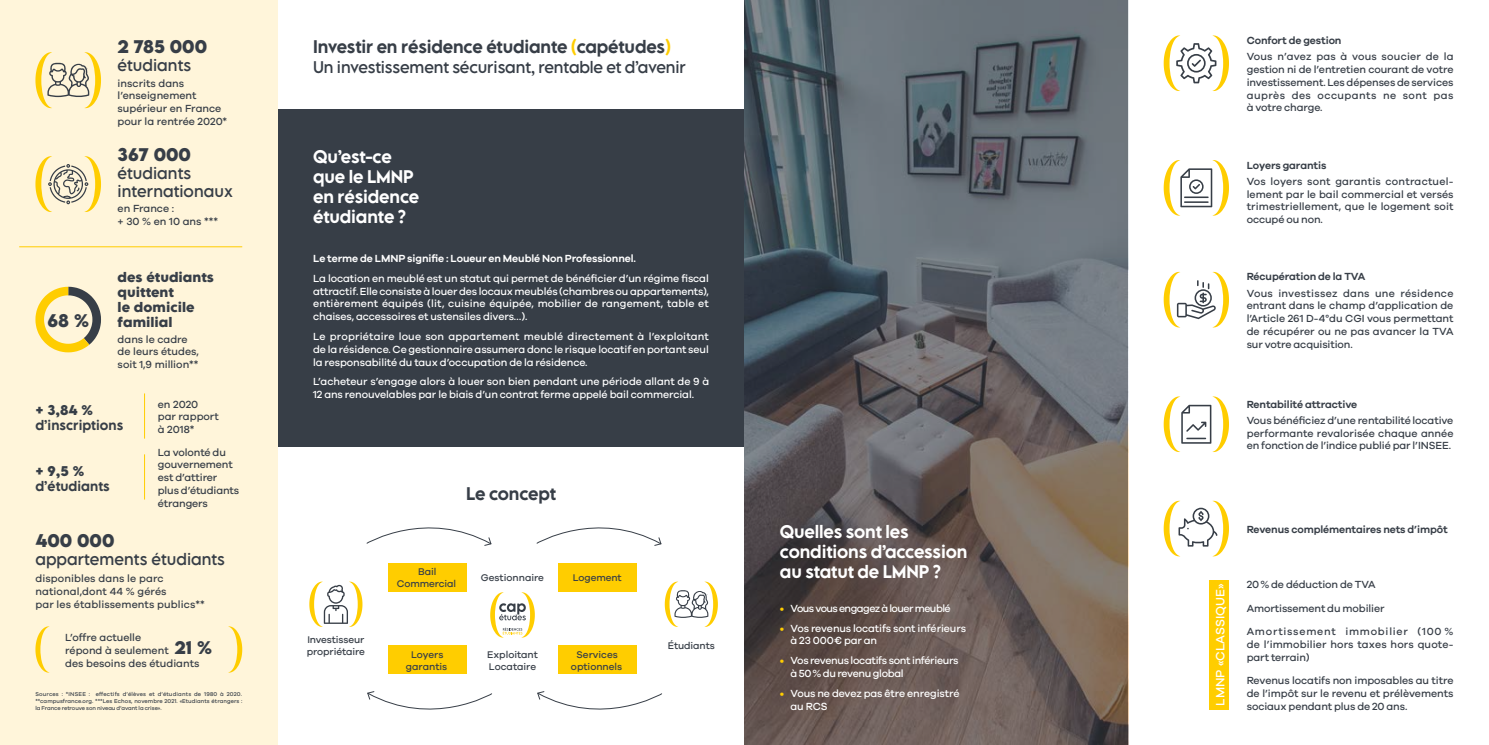
<style>
.page{position:relative;width:1489px;height:745px;background:#fff}
.page>*{position:absolute;margin:0;border:0;box-sizing:border-box;transform-origin:0 0}
.t1{font:500 16.25px/20px "LEMONMILK Pro FTR";letter-spacing:-.01em;color:#fff}
.t2{font:500 16.25px "LEMONMILK Pro FTR";letter-spacing:-.01em;color:#373e47}
.t3{font:700 16.25px "LEMONMILK Pro FTR";color:#373e47}
.t4{font:15px/18px "LEMONMILK Pro FTR";color:#373e47}
.t5{font:700 12.5px/15px "LEMONMILK Pro FTR";color:#373e47}
.t6{font:500 12.5px "LEMONMILK Pro FTR";color:#373e47}
.t7{font:500 12.5px "Galano Grotesque";color:#fff}
.t8{font:500 10.62px/12.8px "Galano Grotesque";color:#373e47}
.t9{font:500 10.62px/12.8px "Galano Grotesque";letter-spacing:-.01em;color:#fff}
.t10{font:600 10.62px "Galano Grotesque";letter-spacing:-.01em;color:#373e47}
.t11{font:600 10.62px "Galano Grotesque";letter-spacing:-.01em;color:#fff}
.t12{font:500 10.62px/12.8px "Galano Grotesque";letter-spacing:-.03em;color:#fff}
.t13{font:500 10.62px "Galano Grotesque";letter-spacing:-.05em;color:#fff}
.t14{font:500 10px/12px "Galano Grotesque";letter-spacing:-.01em;color:#373e47;text-align:center}
.t15{font:500 5.75px/6.9px "Galano Grotesque";letter-spacing:-.01em;color:#373e47;text-align:justify}
.s1{font-family:"LEMONMILK Pro FTR";font-weight:700;font-size:16.25px}
.s2{color:#ffcd00}
</style>
<div class="page">
<div style="left:278px;top:109px;width:466px;height:337px;background:#373e47"></div>
<div style="left:0;top:0;width:278px;height:744px;background:#fff5da"></div>
<svg style="left:35px;top:52px;width:66px;height:56px"></svg>
<svg style="left:35px;top:626px;width:15px;height:46px"></svg>
<svg style="left:228px;top:626px;width:14px;height:46px"></svg>
<svg style="left:35px;top:156px;width:66px;height:56px"></svg>
<hr style="left:144px;top:393px;width:1px;height:45px;background:#ffcd00">
<hr style="left:144px;top:454px;width:1px;height:45px;background:#ffcd00">
<hr style="left:19px;top:246px;width:223px;height:1px;background:#ffcd00">
<svg style="left:35px;top:286px;width:66px;height:66px"></svg>
<svg style="left:366px;top:527px;width:126px;height:19px"></svg>
<svg style="left:367px;top:691px;width:125px;height:19px"></svg>
<svg style="left:536px;top:527px;width:126px;height:19px"></svg>
<svg style="left:537px;top:691px;width:125px;height:19px"></svg>
<svg style="left:490px;top:592px;width:45px;height:45px"></svg>
<div style="left:388px;top:645px;width:78px;height:28px;background:#ffcd00"></div>
<div style="left:558px;top:645px;width:78px;height:28px;background:#ffcd00"></div>
<div style="left:388px;top:562px;width:78px;height:29px;background:#ffcd00"></div>
<div style="left:558px;top:562px;width:78px;height:29px;background:#ffcd00"></div>
<svg style="left:309px;top:581px;width:53px;height:45px"></svg>
<svg style="left:664px;top:581px;width:54px;height:45px"></svg>
<svg style="left:1163px;top:35px;width:65px;height:56px"></svg>
<svg style="left:1163px;top:160px;width:65px;height:55px"></svg>
<svg style="left:1163px;top:272px;width:65px;height:55px"></svg>
<svg style="left:1163px;top:396px;width:65px;height:56px"></svg>
<svg style="left:1163px;top:500px;width:65px;height:56px"></svg>
<div style="left:1209px;top:579px;width:19px;height:130px;background:#ffcd00"></div>
<img style="left:744px;top:0;width:384px;height:744px">
<h1 class="t3" style="left:118px;top:36px;width:91px">2 785 000</h1>
<h2 class="t4" style="left:118px;top:56px;width:75px">étudiants</h2>
<p class="t8" style="left:118px;top:76px;width:111px">inscrits dans l’enseignement supérieur en France pour la rentrée 2020*</p>
<h1 class="t3" style="left:118px;top:143px;width:75px">367 000</h1>
<h2 class="t4" style="left:118px;top:164px;width:117px">étudiants internationaux</h2>
<p class="t8" style="left:118px;top:202px;width:102px">en France :<br>+ 30 % en 10 ans ***</p>
<p class="t5" style="left:118px;top:269px;width:98px">des étudiants quittent<br>le domicile</p>
<h1 class="t3" style="left:47px;top:309px;width:43px">68 %</h1>
<p class="t5" style="left:118px;top:314px;width:56px">familial</p>
<p class="t8" style="left:118px;top:332px;width:83px">dans le cadre de leurs études, soit 1,9 million**</p>
<p class="t5" style="left:35px;top:402px;width:59px">+ 3,84 %</p>
<p class="t6" style="left:35px;top:417px;width:89px">d’inscriptions</p>
<p class="t5" style="left:35px;top:463px;width:50px">+ 9,5 %</p>
<p class="t6" style="left:35px;top:477px;width:76px">d’étudiants</p>
<p class="t8" style="left:158px;top:397px;width:63px">en 2020 par rapport à 2018*</p>
<p class="t8" style="left:158px;top:445px;width:83px">La volonté du gouvernement est d’attirer plus d’étudiants étrangers</p>
<h1 class="t3" style="left:35px;top:529px;width:80px">400 000</h1>
<h2 class="t4" style="left:35px;top:550px;width:191px">appartements étudiants</h2>
<p class="t8" style="left:35px;top:571px;width:171px">disponibles dans le parc national,dont 44 % gérés<br>par les établissements publics**</p>
<p class="t8" style="left:65px;top:630px;width:148px">L’offre actuelle<br>répond à seulement <span class="s1">21 % </span>des besoins des étudiants</p>
<p class="t15" style="left:35px;top:689px;width:208px">Sources : *INSEE : effectifs d’élèves et d’étudiants de 1980 à 2020. **campusfrance.org. ***Les Echos, novembre 2021. «Etudiants étrangers : la France retrouve son niveau d’avant la crise».</p>
<h1 class="t2" style="left:313px;top:36px;width:359px">Investir en résidence étudiante <span class="s2">(</span>capétudes<span class="s2">)</span></h1>
<h2 class="t4" style="left:313px;top:59px;width:374px">Un investissement sécurisant, rentable et d’avenir</h2>
<h1 class="t1" style="left:313px;top:146px;width:108px">Qu’est-ce que le LMNP en résidence étudiante ?</h1>
<p class="t11" style="left:313px;top:252px;width:324px">Le terme de LMNP signifie : Loueur en Meublé Non Professionnel.</p>
<p class="t9" style="left:313px;top:271px;width:397px;text-align:justify">La location en meublé est un statut qui permet de bénéficier d’un régime fiscal attractif. Elle consiste à louer des locaux meublés (chambres ou appartements), entièrement équipés (lit, cuisine équipée, mobilier de rangement, table et chaises, accessoires et ustensiles divers…).</p>
<p class="t9" style="left:313px;top:329px;width:397px;text-align:justify">Le propriétaire loue son appartement meublé directement à l’exploitant de la résidence. Ce gestionnaire assumera donc le risque locatif en portant seul la responsabilité du taux d’occupation de la résidence.</p>
<p class="t9" style="left:313px;top:375px;width:397px">L’acheteur s’engage alors à louer son bien pendant une période allant de 9 à<br>12 ans renouvelables par le biais d’un contrat ferme appelé bail commercial.</p>
<h1 class="t2" style="left:466px;top:482px;width:91px">Le concept</h1>
<p class="t14" style="left:397px;top:565px;width:61px">Bail<br>Commercial</p>
<p class="t14" style="left:481px;top:571px;width:65px">Gestionnaire</p>
<p class="t14" style="left:572px;top:571px;width:50px">Logement</p>
<p class="t14" style="left:307px;top:633px;width:59px;text-align:left">Investisseur propriétaire</p>
<p class="t14" style="left:668px;top:639px;width:48px">Étudiants</p>
<p class="t14" style="left:487px;top:647px;width:52px;text-align:left">Exploitant<br>Locataire</p>
<p class="t14" style="left:406px;top:647px;width:43px">Loyers garantis</p>
<p class="t14" style="left:571px;top:647px;width:53px">Services optionnels</p>
<h1 class="t1" style="left:780px;top:521px;width:189px">Quelles sont les conditions d’accession au statut de LMNP ?</h1>
<p class="t13" style="left:780px;top:601px;width:172px"><span class="s2">•</span> Vous vous engagez à louer meublé</p>
<p class="t9" style="left:790px;top:620px;width:177px;text-indent:-11px"><span class="s2">•</span> Vos revenus locatifs sont inférieurs à 23 000€ par an</p>
<p class="t12" style="left:790px;top:653px;width:169px;text-indent:-11px"><span class="s2">•</span> Vos revenus locatifs sont inférieurs à 50% du revenu global</p>
<p class="t9" style="left:790px;top:686px;width:170px;text-indent:-11px"><span class="s2">•</span> Vous ne devez pas être enregistré au RCS</p>
<p class="t10" style="left:1246px;top:34px;width:96px">Confort de gestion</p>
<p class="t8" style="left:1246px;top:50px;width:208px;text-align:justify">Vous n’avez pas à vous soucier de la gestion ni de l’entretien courant de votre investissement. Les dépenses de services auprès des occupants ne sont pas à votre charge.</p>
<p class="t10" style="left:1246px;top:158px;width:81px">Loyers garantis</p>
<p class="t8" style="left:1246px;top:174px;width:208px;text-align:justify">Vos loyers sont garantis contractuel&shy;lement par le bail commercial et versés trimestriellement, que le logement soit occupé ou non.</p>
<p class="t10" style="left:1246px;top:270px;width:120px">Récupération de la TVA</p>
<p class="t8" style="left:1246px;top:286px;width:208px;text-align:justify">Vous investissez dans une résidence entrant dans le champ d’application de l’Article 261 D-4°du CGI vous permettant de récupérer ou ne pas avancer la TVA sur votre acquisition.</p>
<p class="t10" style="left:1246px;top:397px;width:112px">Rentabilité attractive</p>
<p class="t8" style="left:1246px;top:413px;width:208px;text-align:justify">Vous bénéficiez d’une rentabilité locative performante revalorisée chaque année en fonction de l’indice publié par l’INSEE.</p>
<p class="t10" style="left:1246px;top:522px;width:202px">Revenus complémentaires nets d’impôt</p>
<p class="t7" style="left:1212px;top:705px;width:123px;rotate:-90deg">LMNP «CLASSIQUE»</p>
<p class="t8" style="left:1246px;top:572px;width:139px;line-height:23.4px">20% de déduction de TVA<br>Amortissement du mobilier</p>
<p class="t8" style="left:1246px;top:624px;width:208px;text-align:justify">Amortissement immobilier (100 % de l’immobilier hors taxes hors quote&shy;part terrain)</p>
<p class="t8" style="left:1246px;top:673px;width:208px;text-align:justify">Revenus locatifs non imposables au titre de l’impôt sur le revenu et prélèvements sociaux pendant plus de 20 ans.</p>
</div>
